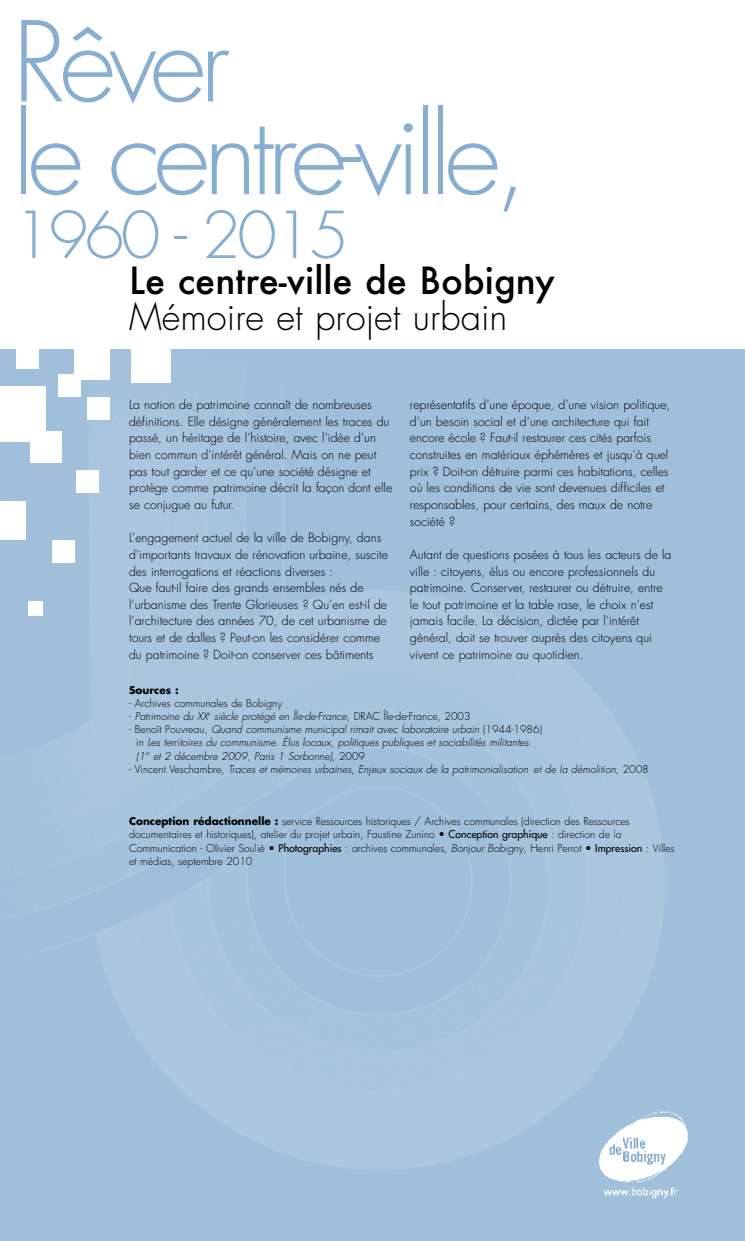
<style>
.page{position:relative;width:745px;height:1241px;background:#fff}
.page>*{position:absolute;margin:0;border:0;box-sizing:border-box;transform-origin:0 0}
.t1{font:300 107.71px/92.8px "Futura Std";letter-spacing:-.06em;color:#87aed0}
.t2{font:300 63px "Futura Std";letter-spacing:-.06em;color:#87aed0}
.t3{font:500 36.4px "Futura";color:#000}
.t4{font:300 36.4px "Futura Std";color:#000}
.t5{font:300 12.25px/16.6px "Futura Std";color:#000}
.t6{font:italic 300 10.5px/13.1px "Futura Std";color:#000}
.t7{font:300 10.5px/13.1px "Futura Std";color:#000}
.t8{font:700 10.5px "Futura Std";color:#000}
.s1{font-style:normal}
.s2{font-weight:700}
.s3{font-weight:500}
.s4{font-style:italic}
</style>
<div class="page">
<div style="left:0;top:350px;width:744px;height:890px;background:#9fbfda"></div>
<img style="left:0;top:350px;width:665px;height:820px">
<img style="left:584px;top:1109px;width:104px;height:88px">
<div style="left:31px;top:431px;width:31px;height:31px;background:#fff"></div>
<div style="left:76px;top:470px;width:23px;height:23px;background:#fff"></div>
<div style="left:52px;top:540px;width:23px;height:23px;background:#fff"></div>
<div style="left:28px;top:601px;width:15px;height:14px;background:#fff"></div>
<div style="left:132px;top:343px;width:39px;height:39px;background:#fff"></div>
<div style="left:0;top:386px;width:45px;height:55px;background:#fff"></div>
<div style="left:58px;top:373px;width:23px;height:23px;background:#fff"></div>
<div style="left:16px;top:344px;width:23px;height:25px;background:#fff"></div>
<div style="left:0;top:501px;width:26px;height:38px;background:#fff"></div>
<div style="left:87px;top:397px;width:23px;height:23px;background:#fff"></div>
<div style="left:75px;top:342px;width:35px;height:38px;background:#fff"></div>
<h1 class="t1" style="left:12px;top:25px;width:517px">Rêver<br>le centre-ville,</h1>
<h2 class="t2" style="left:12px;top:206px;width:338px">1960 - 2015</h2>
<h3 class="t3" style="left:129px;top:260px;width:427px">Le centre-ville de Bobigny</h3>
<h3 class="t4" style="left:129px;top:300px;width:379px">Mémoire et projet urbain</h3>
<p class="t5" style="left:129px;top:397px;width:264px">La notion de patrimoine connaît de nombreuses définitions. Elle désigne généralement les traces du passé, un héritage de l’histoire, avec l’idée d’un bien commun d’intérêt général. Mais on ne peut pas tout garder et ce qu’une société désigne et protège comme patrimoine décrit la façon dont elle se conjugue au futur.</p>
<p class="t5" style="left:129px;top:530px;width:260px">L’engagement actuel de la ville de Bobigny, dans d’importants travaux de rénovation urbaine, suscite des interrogations et réactions diverses :<br>Que faut-il faire des grands ensembles nés de l’urbanisme des Trente Glorieuses ? Qu’en est-il de l’architecture des années 70, de cet urbanisme de tours et de dalles ? Peut-on les considérer comme du patrimoine ? Doit-on conserver ces bâtiments</p>
<p class="t5" style="left:409px;top:397px;width:262px">représentatifs d’une époque, d’une vision politique, d’un besoin social et d’une architecture qui fait encore école ? Faut-il restaurer ces cités parfois construites en matériaux éphémères et jusqu’à quel prix ? Doit-on détruire parmi ces habitations, celles où les conditions de vie sont devenues difficiles et responsables, pour certains, des maux de notre société ?</p>
<p class="t5" style="left:409px;top:547px;width:263px">Autant de questions posées à tous les acteurs de la ville : citoyens, élus ou encore professionnels du patrimoine. Conserver, restaurer ou détruire, entre le tout patrimoine et la table rase, le choix n’est jamais facile. La décision, dictée par l’intérêt général, doit se trouver auprès des citoyens qui vivent ce patrimoine au quotidien.</p>
<p class="t8" style="left:129px;top:685px;width:51px">Sources :</p>
<p class="t7" style="left:129px;top:697px;width:154px">- Archives communales de Bobigny</p>
<p class="t6" style="left:129px;top:710px;width:343px"><span class="s1">-</span> Patrimoine du XX<sup>e</sup> siècle protégé en Île-de-France<span class="s1">, DRAC Île-de-France, 2003</span></p>
<p class="t6" style="left:136px;top:723px;width:407px;text-indent:-7px"><span class="s1">- Benoît Pouvreau,</span> Quand communisme municipal rimait avec laboratoire urbain <span class="s1">(1944-1986) in</span> Les territoires du communisme. Élus locaux, politiques publiques et sociabilités militantes (1<sup>er</sup> et 2 décembre 2009, Paris 1 Sorbonne)<span class="s1">, 2009</span></p>
<p class="t6" style="left:129px;top:763px;width:521px"><span class="s1">- Vincent Veschambre,</span> Traces et mémoires urbaines, Enjeux sociaux de la patrimonialisation et de la démolition<span class="s1">, 2008</span></p>
<p class="t7" style="left:129px;top:815px;width:546px"><span class="s2">Conception rédactionnelle :</span> service Ressources historiques / Archives communales (direction des Ressources documentaires et historiques), atelier du projet urbain, Faustine Zunino • <span class="s3">Conception graphique</span> : direction de la Communication - Olivier Soulié • <span class="s3">Photographies</span> : archives communales, <span class="s4">Bonjour Bobigny</span>, Henri Perrot • <span class="s3">Impression</span> : Villes et médias, septembre 2010</p>
</div>
